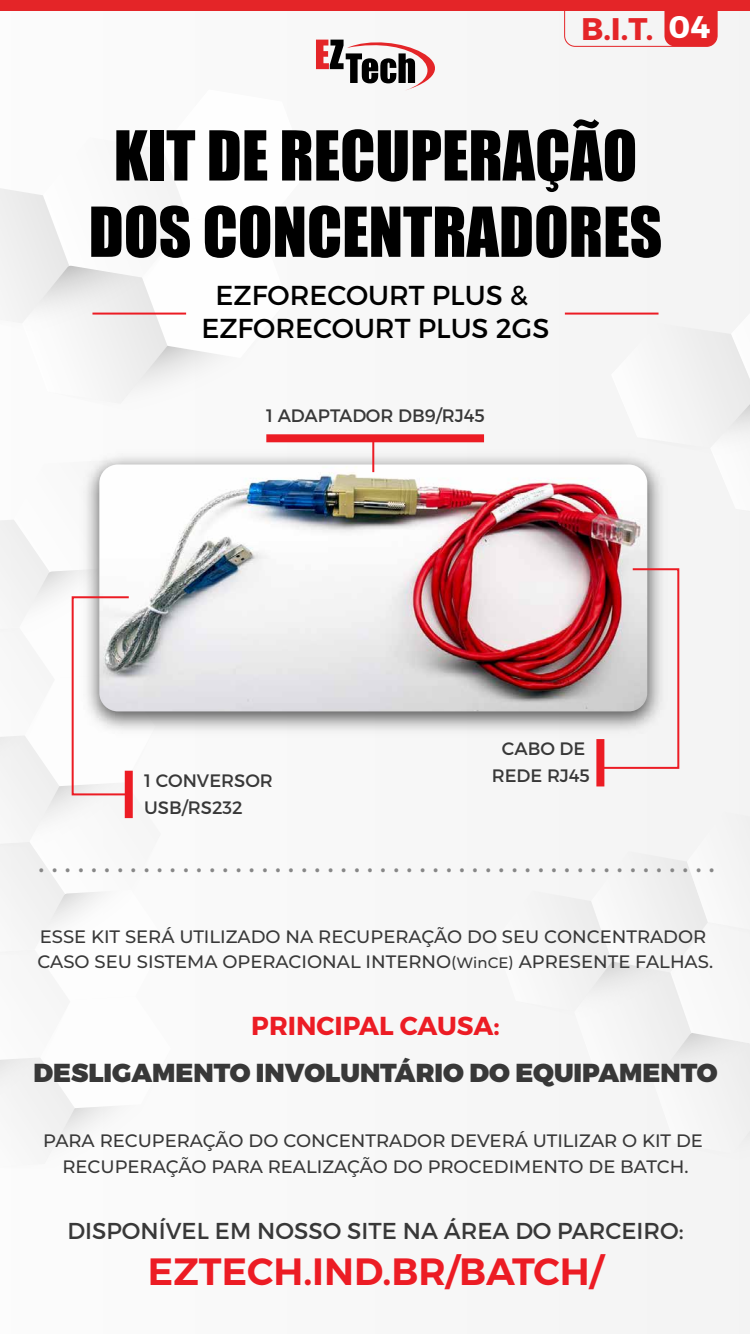
<style>
.page{position:relative;width:750px;height:1334px;background:#f7f7f7}
.page>*{position:absolute;margin:0;border:0;box-sizing:border-box;transform-origin:0 0}
.t1{font:63.6px/76.3px "Impact";color:#000;text-align:center}
.t2{font:600 38px "Montserrat";color:#ec1c24}
.t3{font:700 31.2px "Montserrat";color:#e42528}
.t4{font:30px "Montserrat";color:#878787}
.t5{font:27.4px/32.8px "Montserrat";color:#000;text-align:center}
.t6{font:900 26px "Montserrat";color:#383838}
.t7{font:700 26px "Montserrat";color:#ec1c24}
.t8{font:23px "Montserrat";color:#383838}
.t9{font:500 18px/25.2px "Montserrat";color:#383838}
.t10{font:18px/27.2px "Montserrat";color:#383838}
.s1{color:#fff}
.s2{font-size:15px}
</style>
<div class="page">
<svg style="left:0;top:571px;width:133px;height:561px"></svg>
<svg style="left:9px;top:190px;width:200px;height:190px"></svg>
<svg style="left:611px;top:312px;width:139px;height:117px"></svg>
<svg style="left:584px;top:858px;width:166px;height:280px"></svg>
<div style="left:0;top:0;width:750px;height:11px;background:#e42528"></div>
<svg style="left:316px;top:39px;width:119px;height:51px"></svg>
<svg style="left:564px;top:11px;width:154px;height:36px"></svg>
<hr style="left:565px;top:313px;width:94px;height:2px;background:#ec1c24">
<hr style="left:92px;top:313px;width:94px;height:2px;background:#ec1c24">
<img style="left:76px;top:446px;width:586px;height:296px">
<img style="left:99px;top:464px;width:548px;height:247px">
<div style="left:266px;top:434px;width:218px;height:8px;background:#ec1c24"></div>
<hr style="left:372px;top:438px;width:2px;height:34px;background:#ec1c24">
<div style="left:125px;top:771px;width:8px;height:47px;background:#ec1c24"></div>
<div style="left:596px;top:739px;width:8px;height:47px;background:#ec1c24"></div>
<div style="left:72px;top:596px;width:58px;height:199px;border:2px solid #ec1c24"></div>
<svg style="left:598px;top:567px;width:82px;height:203px"></svg>
<h3 class="t3" style="left:581px;top:9px;width:131px">B.I.T. <span class="s1">04</span></h3>
<h1 class="t1" style="left:89px;top:116px;width:575px">KIT DE RECUPERAÇÃO<br>DOS CONCENTRADORES</h1>
<h3 class="t5" style="left:201px;top:279px;width:349px">EZFORECOURT PLUS &amp;<br>EZFORECOURT PLUS 2GS</h3>
<p class="t10" style="left:266px;top:402px;width:220px">1 ADAPTADOR DB9/RJ45</p>
<p class="t10" style="left:144px;top:767px;width:130px">1 CONVERSOR<br>USB/RS232</p>
<p class="t10" style="left:492px;top:735px;width:100px;text-align:center">CABO DE<br>REDE RJ45</p>
<h3 class="t4" style="left:38px;top:843px;width:678px">....................................................</h3>
<p class="t9" style="left:38px;top:923px;width:677px">ESSE KIT SERÁ UTILIZADO NA RECUPERAÇÃO DO SEU CONCENTRADOR<br>CASO SEU SISTEMA OPERACIONAL INTERNO<span class="s2">(WinCE)</span> APRESENTE FALHAS.</p>
<h3 class="t7" style="left:251px;top:1010px;width:250px">PRINCIPAL CAUSA:</h3>
<h3 class="t6" style="left:34px;top:1057px;width:685px">DESLIGAMENTO INVOLUNTÁRIO DO EQUIPAMENTO</h3>
<p class="t9" style="left:43px;top:1128px;width:661px;text-align:center">PARA RECUPERAÇÃO DO CONCENTRADOR DEVERÁ UTILIZAR O KIT DE<br>RECUPERAÇÃO PARA REALIZAÇÃO DO PROCEDIMENTO DE BATCH.</p>
<p class="t8" style="left:67px;top:1217px;width:618px">DISPONÍVEL EM NOSSO SITE NA ÁREA DO PARCEIRO:</p>
<h2 class="t2" style="left:148px;top:1248px;width:457px">EZTECH.IND.BR/BATCH/</h2>
</div>
